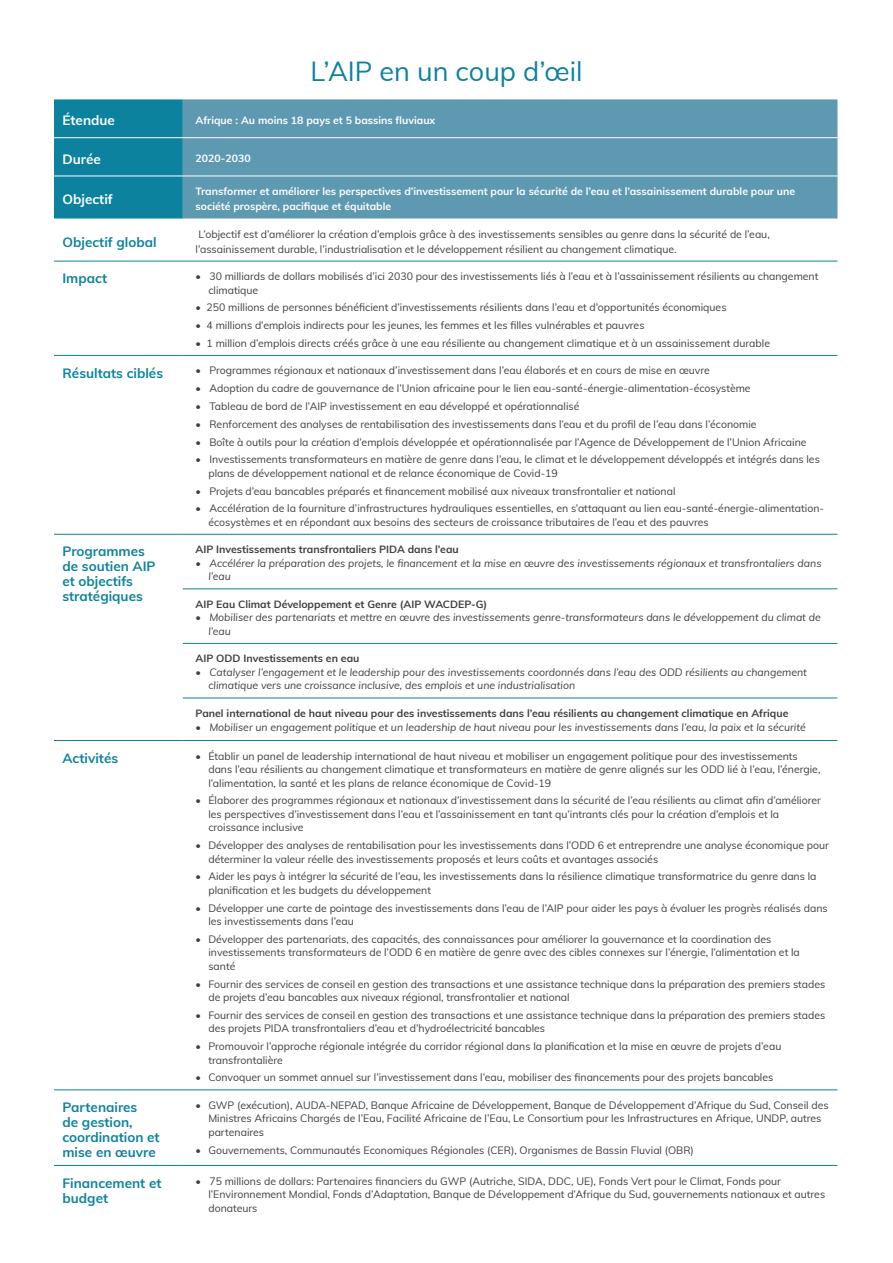
<style>
.page{position:relative;width:893px;height:1263px;background:#fff}
.page>*{position:absolute;margin:0;border:0;box-sizing:border-box;transform-origin:0 0}
.t1{font:27px "Muli";color:#0d829e}
.t2{font:700 13.5px/15px "Muli";color:#0d829e}
.t3{font:700 13.5px "Muli";color:#fff}
.t4{font:10.5px/13.5px "Muli";color:#3e3e3f}
.t5{font:italic 10.5px/13.5px "Muli";color:#3e3e3f}
.t6{font:700 10.5px "Muli";color:#3e3e3f}
.t7{font:700 10.5px/15px "Muli";color:#fff}
</style>
<div class="page">
<div style="left:54px;top:99px;width:129px;height:120px;background:#0d829e"></div>
<div style="left:183px;top:99px;width:654px;height:120px;background:#5d99b1"></div>
<hr style="left:54px;top:137px;width:129px;height:1px;background:#fff">
<hr style="left:183px;top:137px;width:654px;height:1px;background:#fff">
<hr style="left:54px;top:176px;width:129px;height:1px;background:#fff">
<hr style="left:183px;top:176px;width:654px;height:1px;background:#fff">
<hr style="left:54px;top:261px;width:129px;height:1px;background:#0d829e">
<hr style="left:183px;top:261px;width:654px;height:1px;background:#0d829e">
<hr style="left:54px;top:355px;width:129px;height:1px;background:#0d829e">
<hr style="left:183px;top:355px;width:654px;height:1px;background:#0d829e">
<hr style="left:54px;top:534px;width:129px;height:1px;background:#0d829e">
<hr style="left:183px;top:534px;width:654px;height:1px;background:#0d829e">
<hr style="left:183px;top:588px;width:654px;height:1px;background:#0d829e">
<hr style="left:183px;top:643px;width:654px;height:1px;background:#0d829e">
<hr style="left:183px;top:698px;width:654px;height:1px;background:#0d829e">
<hr style="left:54px;top:740px;width:129px;height:1px;background:#0d829e">
<hr style="left:54px;top:1089px;width:129px;height:1px;background:#0d829e">
<hr style="left:183px;top:740px;width:654px;height:1px;background:#0d829e">
<hr style="left:183px;top:1089px;width:654px;height:1px;background:#0d829e">
<hr style="left:54px;top:1165px;width:129px;height:1px;background:#0d829e">
<hr style="left:183px;top:1165px;width:654px;height:1px;background:#0d829e">
<h1 class="t1" style="left:310px;top:51px;width:274px">L’AIP en un coup d’œil</h1>
<p class="t3" style="left:63px;top:111px;width:54px">Étendue</p>
<p class="t7" style="left:196px;top:112px;width:241px">Afrique : Au moins 18 pays et 5 bassins fluviaux</p>
<p class="t3" style="left:63px;top:149px;width:40px">Durée</p>
<p class="t7" style="left:196px;top:150px;width:57px">2020-2030</p>
<p class="t3" style="left:63px;top:189px;width:52px">Objectif</p>
<p class="t7" style="left:196px;top:183px;width:601px">Transformer et améliorer les perspectives d’investissement pour la sécurité de l’eau et l’assainissement durable pour une société prospère, pacifique et équitable</p>
<p class="t2" style="left:63px;top:234px;width:96px">Objectif global</p>
<p class="t4" style="left:196px;top:226px;width:576px;line-height:15px">L’objectif est d’améliorer la création d’emplois grâce à des investissements sensibles au genre dans la sécurité de l’eau, l’assainissement durable, l’industrialisation et le développement résilient au changement climatique.</p>
<p class="t2" style="left:63px;top:270px;width:46px">Impact</p>
<p class="t4" style="left:208px;top:269px;width:612px;text-indent:-13px">• 30 milliards de dollars mobilisés d’ici 2030 pour des investissements liés à l’eau et à l’assainissement résilients au changement climatique</p>
<p class="t4" style="left:196px;top:300px;width:532px">• 250 millions de personnes bénéficient d’investissements résilients dans l’eau et d’opportunités économiques</p>
<p class="t4" style="left:196px;top:318px;width:450px">• 4 millions d’emplois indirects pour les jeunes, les femmes et les filles vulnérables et pauvres</p>
<p class="t4" style="left:196px;top:336px;width:576px">• 1 million d’emplois directs créés grâce à une eau résiliente au changement climatique et à un assainissement durable</p>
<p class="t2" style="left:63px;top:364px;width:102px">Résultats ciblés</p>
<p class="t4" style="left:196px;top:363px;width:516px">• Programmes régionaux et nationaux d’investissement dans l’eau élaborés et en cours de mise en œuvre</p>
<p class="t4" style="left:196px;top:381px;width:557px">• Adoption du cadre de gouvernance de l’Union africaine pour le lien eau-santé-énergie-alimentation-écosystème</p>
<p class="t4" style="left:196px;top:399px;width:385px">• Tableau de bord de l’AIP investissement en eau développé et opérationnalisé</p>
<p class="t4" style="left:196px;top:417px;width:562px">• Renforcement des analyses de rentabilisation des investissements dans l’eau et du profil de l’eau dans l’économie</p>
<p class="t4" style="left:196px;top:434px;width:612px">• Boîte à outils pour la création d’emplois développée et opérationnalisée par l’Agence de Développement de l’Union Africaine</p>
<p class="t4" style="left:208px;top:452px;width:613px;text-indent:-13px">• Investissements transformateurs en matière de genre dans l’eau, le climat et le développement développés et intégrés dans les plans de développement national et de relance économique de Covid-19</p>
<p class="t4" style="left:196px;top:483px;width:481px">• Projets d’eau bancables préparés et financement mobilisé aux niveaux transfrontalier et national</p>
<p class="t4" style="left:208px;top:501px;width:617px;text-indent:-13px">• Accélération de la fourniture d’infrastructures hydrauliques essentielles, en s’attaquant au lien eau-santé-énergie-alimentation&shy;écosystèmes et en répondant aux besoins des secteurs de croissance tributaires de l’eau et des pauvres</p>
<p class="t2" style="left:63px;top:543px;width:95px">Programmes de soutien AIP et objectifs stratégiques</p>
<p class="t6" style="left:196px;top:542px;width:265px">AIP Investissements transfrontaliers PIDA dans l’eau</p>
<p class="t5" style="left:208px;top:556px;width:615px;text-indent:-13px">• Accélérer la préparation des projets, le financement et la mise en œuvre des investissements régionaux et transfrontaliers dans l’eau</p>
<p class="t6" style="left:196px;top:596px;width:293px">AIP Eau Climat Développement et Genre (AIP WACDEP-G)</p>
<p class="t5" style="left:208px;top:610px;width:614px;text-indent:-13px">• Mobiliser des partenariats et mettre en œuvre des investissements genre-transformateurs dans le développement du climat de l’eau</p>
<p class="t6" style="left:196px;top:651px;width:165px">AIP ODD Investissements en eau</p>
<p class="t5" style="left:208px;top:665px;width:600px;text-indent:-13px">• Catalyser l’engagement et le leadership pour des investissements coordonnés dans l’eau des ODD résilients au changement climatique vers une croissance inclusive, des emplois et une industrialisation</p>
<p class="t6" style="left:196px;top:706px;width:594px">Panel international de haut niveau pour des investissements dans l’eau résilients au changement climatique en Afrique</p>
<p class="t5" style="left:196px;top:719px;width:612px">• Mobiliser un engagement politique et un leadership de haut niveau pour les investissements dans l’eau, la paix et la sécurité</p>
<p class="t2" style="left:63px;top:749px;width:57px">Activités</p>
<p class="t4" style="left:208px;top:748px;width:614px;text-indent:-13px">• Établir un panel de leadership international de haut niveau et mobiliser un engagement politique pour des investissements dans l’eau résilients au changement climatique et transformateurs en matière de genre alignés sur les ODD lié à l’eau, l’énergie, l’alimentation, la santé et les plans de relance économique de Covid-19</p>
<p class="t4" style="left:208px;top:793px;width:614px;text-indent:-13px">• Élaborer des programmes régionaux et nationaux d’investissement dans la sécurité de l’eau résilients au climat afin d’améliorer les perspectives d’investissement dans l’eau et l’assainissement en tant qu’intrants clés pour la création d’emplois et la croissance inclusive</p>
<p class="t4" style="left:208px;top:838px;width:622px;text-indent:-13px">• Développer des analyses de rentabilisation pour les investissements dans l’ODD 6 et entreprendre une analyse économique pour déterminer la valeur réelle des investissements proposés et leurs coûts et avantages associés</p>
<p class="t4" style="left:208px;top:869px;width:610px;text-indent:-13px">• Aider les pays à intégrer la sécurité de l’eau, les investissements dans la résilience climatique transformatrice du genre dans la planification et les budgets du développement</p>
<p class="t4" style="left:208px;top:900px;width:621px;text-indent:-13px">• Développer une carte de pointage des investissements dans l’eau de l’AIP pour aider les pays à évaluer les progrès réalisés dans les investissements dans l’eau</p>
<p class="t4" style="left:208px;top:932px;width:593px;text-indent:-13px">• Développer des partenariats, des capacités, des connaissances pour améliorer la gouvernance et la coordination des investissements transformateurs de l’ODD 6 en matière de genre avec des cibles connexes sur l’énergie, l’alimentation et la santé</p>
<p class="t4" style="left:208px;top:976px;width:618px;text-indent:-13px">• Fournir des services de conseil en gestion des transactions et une assistance technique dans la préparation des premiers stades de projets d’eau bancables aux niveaux régional, transfrontalier et national</p>
<p class="t4" style="left:208px;top:1008px;width:618px;text-indent:-13px">• Fournir des services de conseil en gestion des transactions et une assistance technique dans la préparation des premiers stades des projets PIDA transfrontaliers d’eau et d’hydroélectricité bancables</p>
<p class="t4" style="left:208px;top:1039px;width:574px;text-indent:-13px">• Promouvoir l’approche régionale intégrée du corridor régional dans la planification et la mise en œuvre de projets d’eau transfrontalière</p>
<p class="t4" style="left:196px;top:1070px;width:579px">• Convoquer un sommet annuel sur l’investissement dans l’eau, mobiliser des financements pour des projets bancables</p>
<p class="t2" style="left:63px;top:1099px;width:99px">Partenaires<br>de gestion, coordination et mise en œuvre</p>
<p class="t4" style="left:208px;top:1098px;width:622px;text-indent:-13px">• GWP (exécution), AUDA-NEPAD, Banque Africaine de Développement, Banque de Développement d’Afrique du Sud, Conseil des<br>Ministres Africains Chargés de l’Eau, Facilité Africaine de l’Eau, Le Consortium pour les Infrastructures en Afrique, UNDP, autres partenaires</p>
<p class="t4" style="left:196px;top:1143px;width:500px">• Gouvernements, Communautés Economiques Régionales (CER), Organismes de Bassin Fluvial (OBR)</p>
<p class="t2" style="left:63px;top:1174px;width:100px">Financement et budget</p>
<p class="t4" style="left:208px;top:1173px;width:618px;text-indent:-13px">• 75 millions de dollars: Partenaires financiers du GWP (Autriche, SIDA, DDC, UE), Fonds Vert pour le Climat, Fonds pour l’Environnement Mondial, Fonds d’Adaptation, Banque de Développement d’Afrique du Sud, gouvernements nationaux et autres donateurs</p>
</div>
